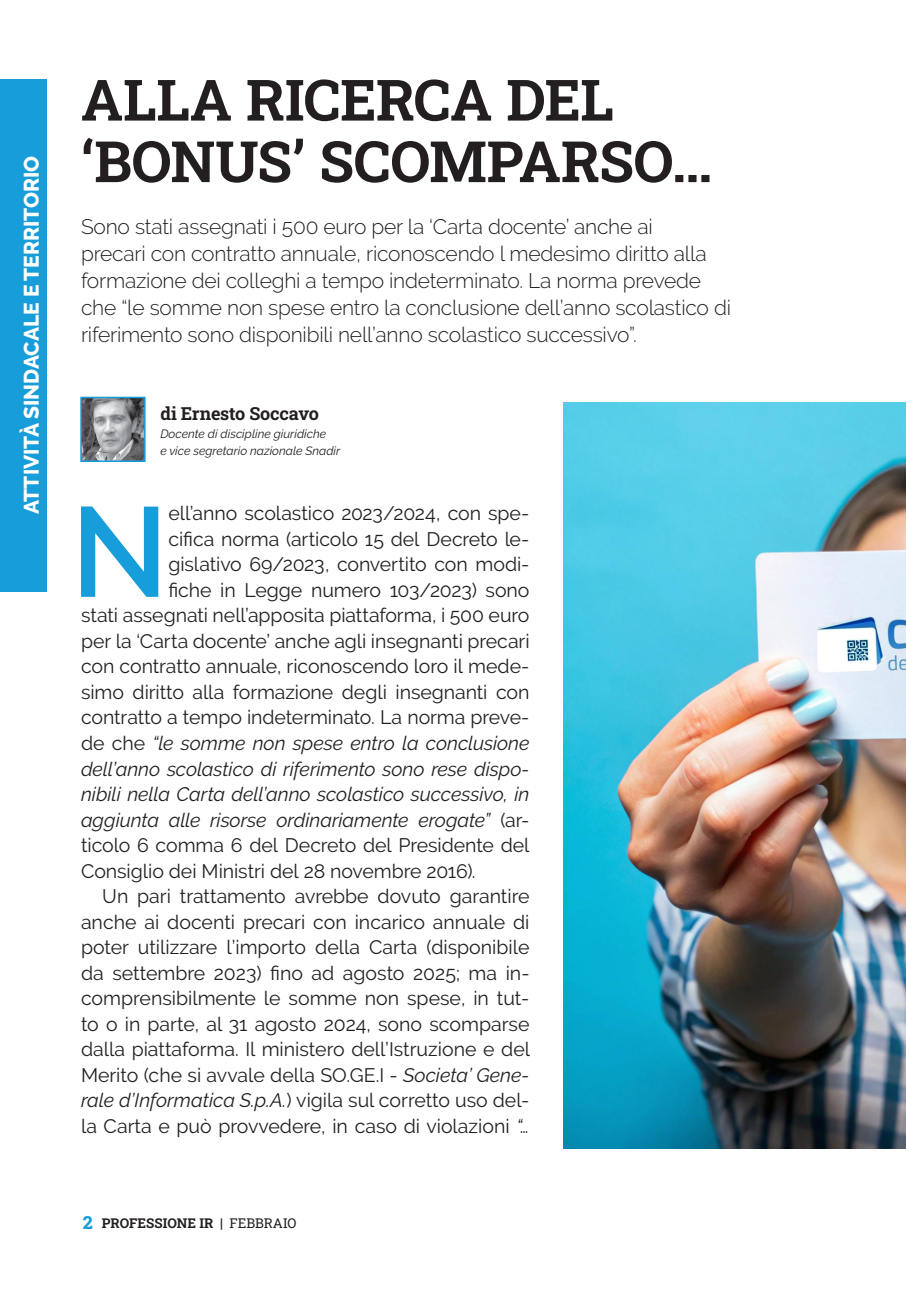
<style>
.page{position:relative;width:906px;height:1289px;background:#fff}
.page>*{position:absolute;margin:0;border:0;box-sizing:border-box;transform-origin:0 0}
.t1{font:600 127.2px "Raleway";color:#179dd9}
.t2{font:700 57px/61.5px "Roboto Slab";letter-spacing:-.005em;color:#231f20}
.t3{font:300 21px/27px "Raleway";letter-spacing:-.01em;color:#231f20}
.t4{font:800 21px "Raleway";color:#fff}
.t5{font:19.5px "Raleway";color:#231f20}
.t6{font:italic 19.5px "Raleway";letter-spacing:-.005em;color:#231f20}
.t7{font:700 18px "Roboto Slab";letter-spacing:-.01em;color:#231f20}
.t8{font:700 13.5px "Roboto Slab";color:#231f20}
.t9{font:italic 12px/16.5px "Raleway";color:#231f20}
.s1{font-style:normal}
.s2{font-style:italic}
.s3{font-weight:800;font-size:18px;color:#179dd9}
.s4{font-weight:400}
</style>
<div class="page">
<div style="left:0;top:79px;width:47px;height:512px;background:#179dd9"></div>
<img style="left:83px;top:399px;width:60px;height:60px">
<div style="left:80px;top:396px;width:66px;height:66px;border:2px solid #179dd9"></div>
<img style="left:563px;top:402px;width:343px;height:746px">
<p class="t4" style="left:20px;top:514px;width:360px;rotate:-90deg">ATTIVITÀ SINDACALE E TERRITORIO</p>
<h2 class="t2" style="left:81px;top:68px;width:632px">ALLA RICERCA DEL ‘BONUS’ SCOMPARSO…</h2>
<p class="t3" style="left:81px;top:212px;width:651px">Sono stati assegnati i 500 euro per la ‘Carta docente’ anche ai<br>precari con contratto annuale, riconoscendo l medesimo diritto alla formazione dei colleghi a tempo indeterminato. La norma prevede che “le somme non spese entro la conclusione dell’anno scolastico di riferimento sono disponibili nell’anno scolastico successivo”.</p>
<p class="t7" style="left:160px;top:401px;width:160px">di Ernesto Soccavo</p>
<p class="t9" style="left:160px;top:425px;width:181px">Docente di discipline giuridiche<br>e vice segretario nazionale Snadir</p>
<h1 class="t1" style="left:71px;top:479px;width:99px">N</h1>
<p class="t5" style="left:168px;top:502px;width:362px">ell’anno scolastico 2023/2024, con spe-</p>
<p class="t5" style="left:168px;top:527px;width:362px">cifica norma (articolo 15 del Decreto le-</p>
<p class="t5" style="left:168px;top:553px;width:362px">gislativo 69/2023, convertito con modi-</p>
<p class="t5" style="left:168px;top:578px;width:362px">fiche in Legge numero 103/2023) sono</p>
<p class="t5" style="left:81px;top:604px;width:450px">stati assegnati nell’apposita piattaforma, i 500 euro</p>
<p class="t5" style="left:81px;top:629px;width:450px">per la ‘Carta docente’ anche agli insegnanti precari</p>
<p class="t5" style="left:81px;top:655px;width:450px">con contratto annuale, riconoscendo loro il mede-</p>
<p class="t5" style="left:81px;top:680px;width:450px">simo diritto alla formazione degli insegnanti con</p>
<p class="t5" style="left:81px;top:706px;width:450px">contratto a tempo indeterminato. La norma preve-</p>
<p class="t6" style="left:81px;top:731px;width:450px"><span class="s1">de che</span> “le somme non spese entro la conclusione</p>
<p class="t6" style="left:81px;top:757px;width:450px">dell’anno scolastico di riferimento sono rese dispo-</p>
<p class="t6" style="left:81px;top:782px;width:450px">nibili nella Carta dell’anno scolastico successivo, in</p>
<p class="t6" style="left:81px;top:808px;width:450px">aggiunta alle risorse ordinariamente erogate” <span class="s1">(ar-</span></p>
<p class="t5" style="left:81px;top:833px;width:450px">ticolo 6 comma 6 del Decreto del Presidente del</p>
<p class="t5" style="left:81px;top:859px;width:396px">Consiglio dei Ministri del 28 novembre 2016).</p>
<p class="t5" style="left:102px;top:884px;width:429px">Un pari trattamento avrebbe dovuto garantire</p>
<p class="t5" style="left:81px;top:910px;width:450px">anche ai docenti precari con incarico annuale di</p>
<p class="t5" style="left:81px;top:935px;width:450px">poter utilizzare l’importo della Carta (disponibile</p>
<p class="t5" style="left:81px;top:961px;width:450px">da settembre 2023) fino ad agosto 2025; ma in-</p>
<p class="t5" style="left:81px;top:986px;width:450px">comprensibilmente le somme non spese, in tut-</p>
<p class="t5" style="left:81px;top:1012px;width:450px">to o in parte, al 31 agosto 2024, sono scomparse</p>
<p class="t5" style="left:81px;top:1037px;width:451px">dalla piattaforma. Il ministero dell’Istruzione e del</p>
<p class="t5" style="left:81px;top:1063px;width:450px">Merito (che si avvale della SO.GE.I - <span class="s2">Societa’ Gene-</span></p>
<p class="t5" style="left:81px;top:1089px;width:450px"><span class="s2">rale d’Informatica S.p.A.</span>) vigila sul corretto uso del-</p>
<p class="t5" style="left:81px;top:1114px;width:450px">la Carta e può provvedere, in caso di violazioni <span class="s2">“…</span></p>
<p class="t8" style="left:83px;top:1213px;width:215px"><span class="s3">2</span> PROFESSIONE IR | <span class="s4">FEBBRAIO</span></p>
</div>
